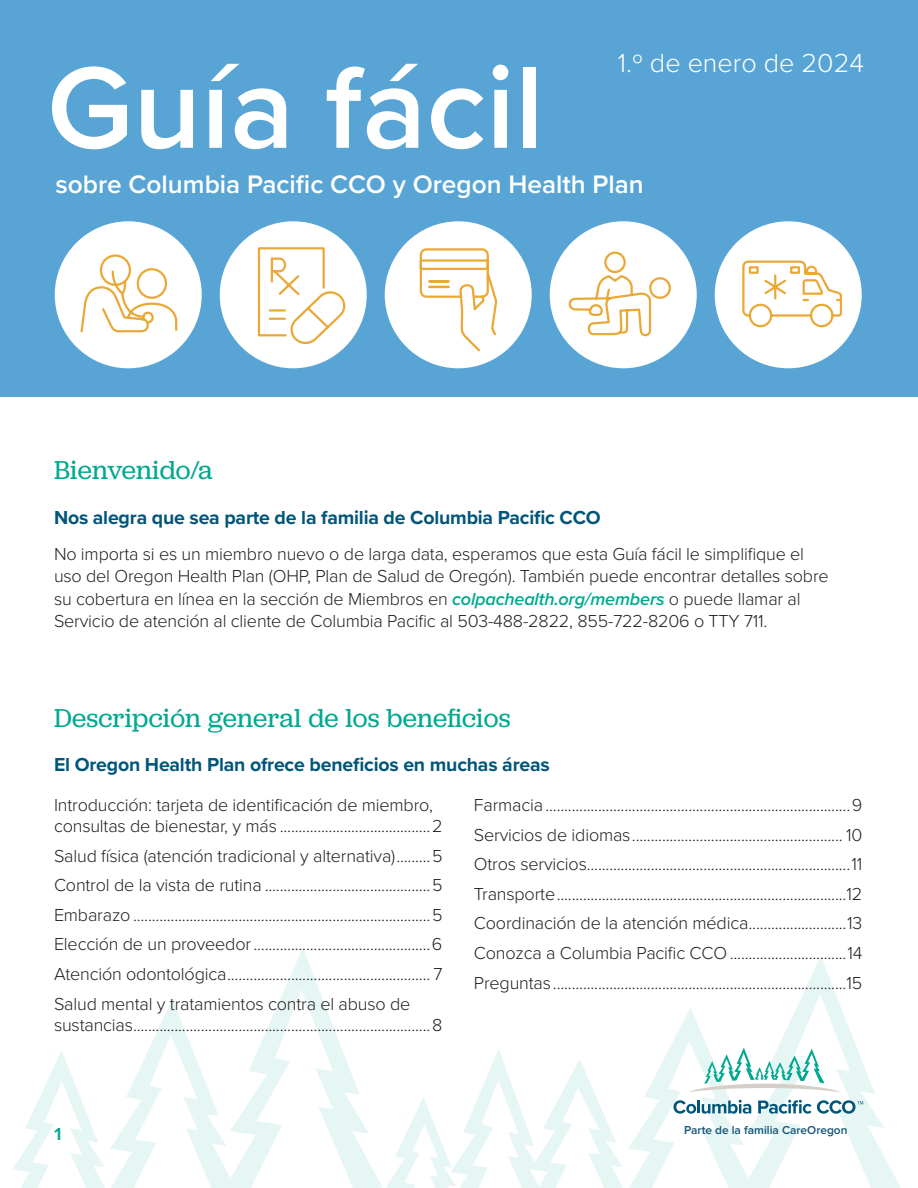
<style>
.page{position:relative;width:918px;height:1188px;background:#fff}
.page>*{position:absolute;margin:0;border:0;box-sizing:border-box;transform-origin:0 0}
.t1{font:600 120px "Proxima Nova";color:#fff}
.page_head{font:27px "Jubilat";letter-spacing:.01em;color:#00a98f}
.t2{font:300 27px "Proxima Nova";color:#fff}
.t3{font:600 26.25px "Proxima Nova";color:#fff}
.subhead{font:700 19.5px "Proxima Nova";letter-spacing:-.01em;color:#00567a}
.text{font:300 18px/22.5px "Proxima Nova";letter-spacing:-.01em;color:#231f20}
.t4{font:600 18px "Proxima Nova";color:#00a98f;scale:1.1 1}
.t5{font:600 11.85px "Proxima Nova";color:#125376}
.s1{font-weight:600;font-style:italic;color:#00a98f}
</style>
<div class="page">
<svg style="left:13px;top:948px;width:370px;height:240px"></svg>
<svg style="left:386px;top:1097px;width:65px;height:91px"></svg>
<svg style="left:451px;top:957px;width:450px;height:231px"></svg>
<div style="left:0;top:0;width:918px;height:396px;background:#58a5d5"></div>
<div style="left:55px;top:221px;width:147px;height:147px;background:#fff;border-radius:50%"></div>
<div style="left:220px;top:221px;width:147px;height:147px;background:#fff;border-radius:50%"></div>
<div style="left:385px;top:221px;width:147px;height:147px;background:#fff;border-radius:50%"></div>
<div style="left:550px;top:221px;width:147px;height:147px;background:#fff;border-radius:50%"></div>
<div style="left:715px;top:221px;width:147px;height:147px;background:#fff;border-radius:50%"></div>
<svg style="left:419px;top:248px;width:79px;height:104px"></svg>
<svg style="left:742px;top:260px;width:101px;height:68px"></svg>
<svg style="left:257px;top:246px;width:92px;height:101px"></svg>
<svg style="left:688px;top:1048px;width:152px;height:44px"></svg>
<svg style="left:673px;top:1100px;width:78px;height:14px"></svg>
<svg style="left:758px;top:1100px;width:53px;height:14px"></svg>
<svg style="left:817px;top:1100px;width:46px;height:14px"></svg>
<svg style="left:80px;top:254px;width:98px;height:79px"></svg>
<svg style="left:568px;top:251px;width:104px;height:103px"></svg>
<p class="t2" style="left:618px;top:43px;width:248px">1.º de enero de 2024</p>
<p class="t1" style="left:47px;top:18px;width:498px">Guía fácil</p>
<p class="t3" style="left:56px;top:165px;width:590px">sobre Columbia Pacific CCO y Oregon Health Plan</p>
<p class="page_head" style="left:54px;top:453px;width:160px">Bienvenido/a</p>
<p class="subhead" style="left:54px;top:503px;width:548px">Nos alegra que sea parte de la familia de Columbia Pacific CCO</p>
<p class="text" style="left:54px;top:541px;width:776px">No importa si es un miembro nuevo o de larga data, esperamos que esta Guía fácil le simplifique el uso del Oregon Health Plan (OHP, Plan de Salud de Oregón). También puede encontrar detalles sobre su cobertura en línea en la sección de Miembros en <span class="s1">colpachealth.org/members</span> o puede llamar al Servicio de atención al cliente de Columbia Pacific al 503‑488‑2822, 855‑722‑8206 o TTY 711.</p>
<p class="page_head" style="left:54px;top:701px;width:458px">Descripción general de los beneficios</p>
<p class="subhead" style="left:54px;top:750px;width:497px">El Oregon Health Plan ofrece beneficios en muchas áreas</p>
<p class="text" style="left:54px;top:793px;width:390px;line-height:21px">Introducción: tarjeta de identificación de miembro, consultas de bienestar, y más ........................................2</p>
<p class="text" style="left:54px;top:843px;width:390px">Salud física (atención tradicional y alternativa).........5</p>
<p class="text" style="left:54px;top:873px;width:390px">Control de la vista de rutina ............................................5</p>
<p class="text" style="left:54px;top:903px;width:390px">Embarazo...............................................................................5</p>
<p class="text" style="left:54px;top:932px;width:390px">Elección de un proveedor...............................................6</p>
<p class="text" style="left:54px;top:962px;width:390px">Atención odontológica...................................................... 7</p>
<p class="text" style="left:54px;top:992px;width:390px;line-height:21px">Salud mental y tratamientos contra el abuso de sustancias...............................................................................8</p>
<p class="text" style="left:474px;top:793px;width:390px">Farmacia.................................................................................9</p>
<p class="text" style="left:474px;top:822px;width:390px">Servicios de idiomas........................................................ 10</p>
<p class="text" style="left:474px;top:852px;width:390px">Otros servicios......................................................................11</p>
<p class="text" style="left:474px;top:882px;width:390px">Transporte.............................................................................12</p>
<p class="text" style="left:474px;top:911px;width:390px">Coordinación de la atención médica..........................13</p>
<p class="text" style="left:474px;top:941px;width:390px">Conozca a Columbia Pacific CCO...............................14</p>
<p class="text" style="left:474px;top:971px;width:390px">Preguntas..............................................................................15</p>
<p class="t4" style="left:54px;top:1120px;width:8px">1</p>
<p class="t5" style="left:684px;top:1123px;width:165px">Parte de la familia CareOregon</p>
</div>
